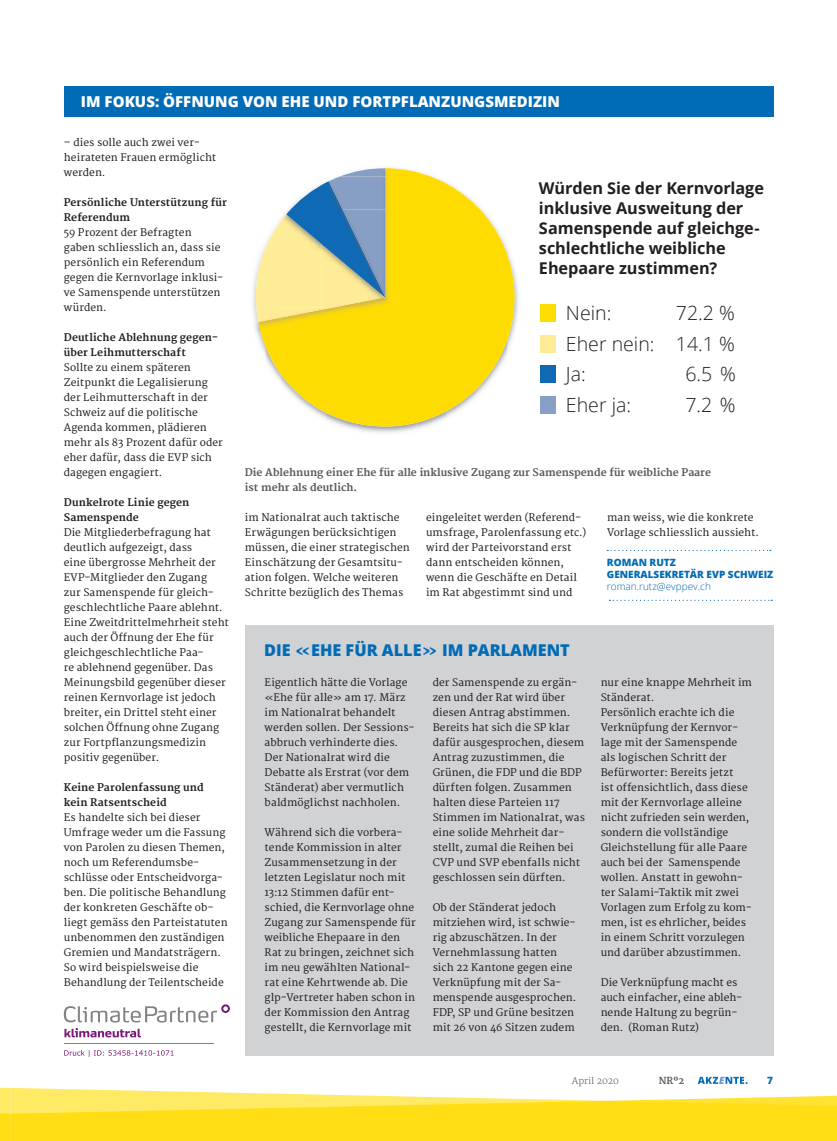
<style>
.page{position:relative;width:837px;height:1141px;background:#fff}
.page>*{position:absolute;margin:0;border:0;box-sizing:border-box;transform-origin:0 0}
.t1{font:300 19.5px "Open Sans";color:#231f20}
.t2{font:700 16.25px/20px "Open Sans";letter-spacing:-.005em;color:#231f20}
.t3{font:800 16.25px "Open Sans";color:#006bb6}
.t4{font:800 15px "Open Sans";color:#fff}
.t5{font:10.25px/15px "Merriweather";letter-spacing:.005em;color:#231f20}
.t6{font:700 10.25px/15px "Merriweather";letter-spacing:.01em;color:#231f20}
.t7{font:700 10.25px/15px "Merriweather";color:#57585a}
.t8{font:800 10px/12px "Open Sans";color:#006bb6}
.t9{font:300 10px "Open Sans";color:#006bb6}
.t10{font:700 9.38px "Merriweather";color:#57585a}
.t11{font:300 9px "Merriweather";color:#57585a}
.s1{font-family:"Merriweather";font-weight:700}
</style>
<div class="page">
<svg style="left:0;top:1077px;width:836px;height:64px"></svg>
<div style="left:245px;top:626px;width:527px;height:430px;background:#d1d2d4"></div>
<svg style="left:609px;top:600px;width:163px;height:1px"></svg>
<svg style="left:607px;top:550px;width:163px;height:1px"></svg>
<div style="left:64px;top:86px;width:709px;height:31px;background:#006bb6"></div>
<hr style="left:64px;top:1043px;width:149px;height:1px;background:#808285">
<svg style="left:64px;top:1028px;width:77px;height:9px"></svg>
<svg style="left:64px;top:1004px;width:166px;height:18px"></svg>
<svg style="left:64px;top:1050px;width:109px;height:7px"></svg>
<img style="left:514px;top:269px;width:5px;height:62px">
<img style="left:253px;top:284px;width:5px;height:52px">
<img style="left:347px;top:427px;width:9px;height:3px">
<svg style="left:258px;top:168px;width:256px;height:259px;fill:#ffdc01"></svg>
<img style="left:258px;top:209px;width:20px;height:15px">
<svg style="left:278px;top:209px;width:1px;height:15px"></svg>
<img style="left:258px;top:308px;width:134px;height:24px">
<img style="left:254px;top:224px;width:80px;height:98px">
<img style="left:279px;top:176px;width:42px;height:33px">
<img style="left:279px;top:209px;width:7px;height:5px">
<img style="left:279px;top:214px;width:42px;height:93px">
<img style="left:385px;top:168px;width:7px;height:8px">
<img style="left:321px;top:176px;width:7px;height:5px">
<img style="left:385px;top:176px;width:7px;height:131px">
<img style="left:321px;top:297px;width:64px;height:10px">
<img style="left:340px;top:168px;width:45px;height:8px">
<img style="left:328px;top:176px;width:57px;height:5px">
<svg style="left:286px;top:181px;width:99px;height:116px"></svg>
<div style="left:540px;top:335px;width:15px;height:17px;background:#ffec96"></div>
<div style="left:540px;top:305px;width:15px;height:17px;background:#ffdc01"></div>
<svg style="left:540px;top:366px;width:15px;height:17px"></svg>
<div style="left:540px;top:396px;width:15px;height:17px;background:#89a0c6"></div>
<h3 class="t4" style="left:81px;top:91px;width:480px">IM FOKUS: ÖFFNUNG VON EHE UND FORTPFLANZUNGSMEDIZIN</h3>
<p class="t5" style="left:64px;top:135px;width:154px">– dies solle auch zwei ver&shy;heirateten Frauen ermöglicht werden.</p>
<p class="t6" style="left:64px;top:195px;width:165px">Persönliche Unterstützung für<br>Referendum</p>
<p class="t5" style="left:64px;top:225px;width:161px">59 Prozent der Befragten gaben schliesslich an, dass sie persönlich ein Referendum gegen die Kernvorlage inklusi&shy;ve Samenspende unterstützen würden.</p>
<p class="t6" style="left:64px;top:330px;width:156px">Deutliche Ablehnung gegen&shy;über Leihmutterschaft</p>
<p class="t5" style="left:64px;top:360px;width:160px">Sollte zu einem späteren<br>Zeitpunkt die Legalisierung der Leihmutterschaft in der<br>Schweiz auf die politische<br>Agenda kommen, plädieren mehr als 83 Prozent dafür oder eher dafür, dass die EVP sich dagegen engagiert.</p>
<p class="t6" style="left:64px;top:495px;width:127px">Dunkelrote Linie gegen<br>Samenspende</p>
<p class="t5" style="left:64px;top:525px;width:166px">Die Mitgliederbefragung hat deutlich aufgezeigt, dass<br>eine übergrosse Mehrheit der<br>EVP-Mitglieder den Zugang<br>zur Samenspende für gleich&shy;geschlechtliche Paare ablehnt.<br>Eine Zweitdrittelmehrheit steht auch der Öffnung der Ehe für gleichgeschlechtliche Paa-<br>re ablehnend gegenüber. Das<br>Meinungsbild gegenüber dieser reinen Kernvorlage ist jedoch breiter, ein Drittel steht einer solchen Öffnung ohne Zugang zur Fortpflanzungsmedizin positiv gegenüber.</p>
<p class="t6" style="left:64px;top:780px;width:141px">Keine Parolenfassung und kein Ratsentscheid</p>
<p class="t5" style="left:64px;top:810px;width:165px">Es handelte sich bei dieser<br>Umfrage weder um die Fassung von Parolen zu diesen Themen, noch um Referendumsbe&shy;schlüsse oder Entscheidvorga&shy;ben. Die politische Behandlung der konkreten Geschäfte ob&shy;liegt gemäss den Parteistatuten unbenommen den zuständigen<br>Gremien und Mandatsträgern.<br>So wird beispielsweise die<br>Behandlung der Teilentscheide</p>
<h2 class="t2" style="left:538px;top:178px;width:226px">Würden Sie der Kernvorlage inklusive Ausweitung der<br>Samenspende auf gleichge&shy;schlechtliche weibliche<br>Ehepaare zustimmen?</h2>
<h1 class="t1" style="left:565px;top:300px;width:47px">Nein:</h1>
<h1 class="t1" style="left:675px;top:300px;width:60px">72.2 %</h1>
<h1 class="t1" style="left:565px;top:330px;width:170px">Eher nein: 14.1 %</h1>
<h1 class="t1" style="left:565px;top:361px;width:21px">Ja:</h1>
<h1 class="t1" style="left:685px;top:361px;width:52px">6.5 %</h1>
<h1 class="t1" style="left:565px;top:391px;width:67px">Eher ja:</h1>
<h1 class="t1" style="left:685px;top:391px;width:52px">7.2 %</h1>
<p class="t7" style="left:245px;top:465px;width:467px">Die Ablehnung einer Ehe für alle inklusive Zugang zur Samenspende für weibliche Paare ist mehr als deutlich.</p>
<p class="t5" style="left:607px;top:510px;width:153px">man weiss, wie die konkrete<br>Vorlage schliesslich aussieht.</p>
<p class="t5" style="left:426px;top:510px;width:161px">eingeleitet werden (Referend&shy;umsfrage, Parolenfassung etc.) wird der Parteivorstand erst dann entscheiden können, wenn die Geschäfte en Detail im Rat abgestimmt sind und</p>
<p class="t5" style="left:245px;top:510px;width:166px">im Nationalrat auch taktische<br>Erwägungen berücksichtigen müssen, die einer strategischen<br>Einschätzung der Gesamtsitu&shy;ation folgen. Welche weiteren<br>Schritte bezüglich des Themas</p>
<p class="t8" style="left:606px;top:556px;width:168px">ROMAN RUTZ<br>GENERALSEKRETÄR EVP SCHWEIZ</p>
<p class="t9" style="left:606px;top:580px;width:105px">roman.rutz@evppev.ch</p>
<h2 class="t3" style="left:264px;top:638px;width:307px">DIE <span class="s1">«</span>EHE FÜR ALLE<span class="s1">»</span> IM PARLAMENT</h2>
<p class="t5" style="left:264px;top:675px;width:151px">Eigentlich hätte die Vorlage «Ehe für alle» am 17. März im Nationalrat behandelt werden sollen. Der Sessions&shy;abbruch verhinderte dies.<br>Der Nationalrat wird die<br>Debatte als Erstrat (vor dem<br>Ständerat) aber vermutlich baldmöglichst nachholen.</p>
<p class="t5" style="left:264px;top:825px;width:153px">Während sich die vorbera&shy;tende Kommission in alter<br>Zusammensetzung in der letzten Legislatur noch mit<br>13:12 Stimmen dafür ent&shy;schied, die Kernvorlage ohne<br>Zugang zur Samenspende für weibliche Ehepaare in den<br>Rat zu bringen, zeichnet sich im neu gewählten National&shy;rat eine Kehrtwende ab. Die glp-Vertreter haben schon in der Kommission den Antrag gestellt, die Kernvorlage mit</p>
<p class="t5" style="left:432px;top:675px;width:154px">der Samenspende zu ergän&shy;zen und der Rat wird über diesen Antrag abstimmen.<br>Bereits hat sich die SP klar dafür ausgesprochen, diesem<br>Antrag zuzustimmen, die<br>Grünen, die FDP und die BDP dürften folgen. Zusammen halten diese Parteien 117<br>Stimmen im Nationalrat, was eine solide Mehrheit dar&shy;stellt, zumal die Reihen bei<br>CVP und SVP ebenfalls nicht geschlossen sein dürften.</p>
<p class="t5" style="left:432px;top:900px;width:145px">Ob der Ständerat jedoch mitziehen wird, ist schwie&shy;rig abzuschätzen. In der<br>Vernehmlassung hatten sich 22 Kantone gegen eine<br>Verknüpfung mit der Sa&shy;menspende ausgesprochen.<br>FDP, SP und Grüne besitzen mit 26 von 46 Sitzen zudem</p>
<p class="t5" style="left:600px;top:675px;width:153px">nur eine knappe Mehrheit im<br>Ständerat.<br>Persönlich erachte ich die<br>Verknüpfung der Kernvor&shy;lage mit der Samenspende als logischen Schritt der<br>Befürworter: Bereits jetzt<br>ist offensichtlich, dass diese mit der Kernvorlage alleine nicht zufrieden sein werden, sondern die vollständige<br>Gleichstellung für alle Paare auch bei der Samenspende wollen. Anstatt in gewohn&shy;ter Salami-Taktik mit zwei<br>Vorlagen zum Erfolg zu kom&shy;men, ist es ehrlicher, beides in einem Schritt vorzulegen und darüber abzustimmen.</p>
<p class="t5" style="left:600px;top:975px;width:143px">Die Verknüpfung macht es auch einfacher, eine ableh&shy;nende Haltung zu begrün&shy;den. (Roman Rutz)</p>
<p class="t11" style="left:571px;top:1075px;width:49px">April 2020</p>
<p class="t10" style="left:658px;top:1075px;width:27px">NRº2</p>
<p class="t8" style="left:767px;top:1074px;width:7px">7</p>
</div>
